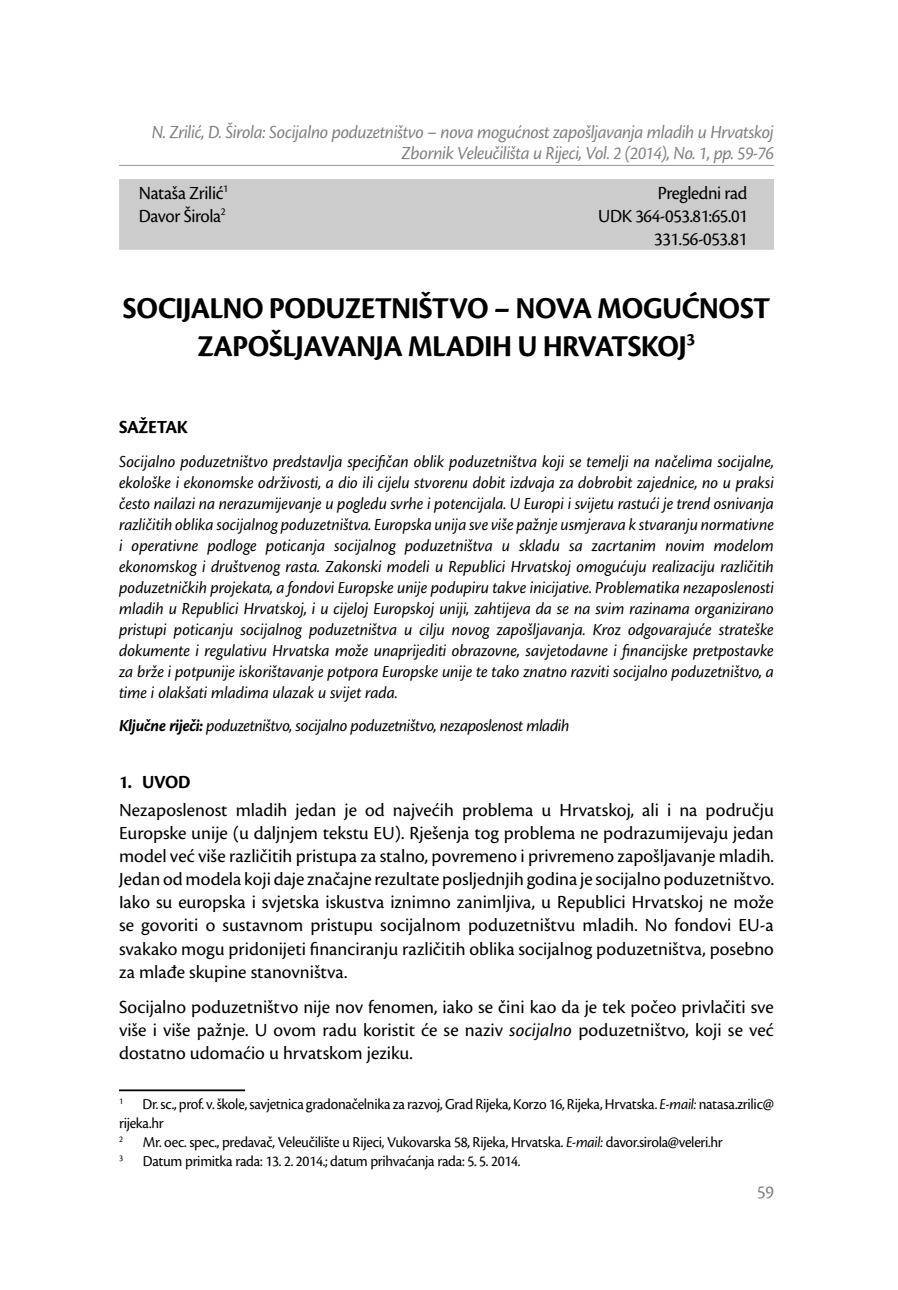
<style>
.page{position:relative;width:898px;height:1290px;background:#fff}
.page>*{position:absolute;margin:0;border:0;box-sizing:border-box;transform-origin:0 0}
.t1{font:700 31.5px/37.8px "Cronos Pro";letter-spacing:-.02em;color:#000;text-align:center;scale:.96 1}
.t2{font:19.25px/23.1px "Cronos Pro";letter-spacing:-.005em;color:#000;text-align:justify}
.t3{font:italic 19.25px/21px "Cronos Pro";letter-spacing:-.025em;color:#818181;text-align:right;scale:.96 1}
.t4{font:19.25px/23.1px "Cronos Pro";letter-spacing:-.005em;color:#000;text-align:right;scale:.96 1}
.t5{font:700 19.25px "Cronos Pro";letter-spacing:-.02em;color:#000;scale:.96 1}
.t6{font:19.25px "Cronos Pro";color:#818181;scale:.96 1}
.t7{font:italic 17.5px/21px "Cronos Pro";letter-spacing:-.015em;color:#000;text-align:justify;scale:.96 1}
.t8{font:15.75px/18.9px "Cronos Pro";letter-spacing:-.02em;color:#000;scale:.96 1}
.t9{font:9.1px "Cronos Pro";color:#000;scale:.96 1}
.s1{font-weight:700}
.s2{font-style:italic}
</style>
<div class="page">
<hr style="left:119px;top:165px;width:655px;height:1px;background:#949494">
<div style="left:119px;top:179px;width:655px;height:25px;background:#ccc"></div>
<div style="left:119px;top:202px;width:655px;height:25px;background:#ccc"></div>
<div style="left:119px;top:225px;width:655px;height:25px;background:#ccc"></div>
<hr style="left:119px;top:1089px;width:126px;height:2px;background:#000">
<p class="t3" style="left:152px;top:121px;width:649px">N. Zrilić, D. Širola: Socijalno poduzetništvo – nova mogućnost zapošljavanja mladih u Hrvatskoj<br>Zbornik Veleučilišta u Rijeci, Vol. 2 (2014), No. 1, pp. 59-76</p>
<p class="t4" style="left:139px;top:181px;width:94px">Nataša Zrilić<sup>1</sup></p>
<p class="t4" style="left:658px;top:181px;width:95px">Pregledni rad</p>
<p class="t4" style="left:139px;top:204px;width:92px">Davor Širola<sup>2</sup></p>
<p class="t4" style="left:598px;top:204px;width:157px">UDK 364-053.81:65.01<br>331.56-053.81</p>
<h1 class="t1" style="left:123px;top:290px;width:676px">SOCIJALNO PODUZETNIŠTVO – NOVA MOGUĆNOST<br>ZAPOŠLJAVANJA MLADIH U HRVATSKOJ<sup>3</sup></h1>
<p class="t5" style="left:119px;top:416px;width:73px">SAŽETAK</p>
<p class="t7" style="left:119px;top:451px;width:684px">Socijalno poduzetništvo predstavlja specifičan oblik poduzetništva koji se temelji na načelima socijalne, ekološke i ekonomske održivosti, a dio ili cijelu stvorenu dobit izdvaja za dobrobit zajednice, no u praksi često nailazi na nerazumijevanje u pogledu svrhe i potencijala. U Europi i svijetu rastući je trend osnivanja različitih oblika socijalnog poduzetništva. Europska unija sve više pažnje usmjerava k stvaranju normativne i operativne podloge poticanja socijalnog poduzetništva u skladu sa zacrtanim novim modelom ekonomskog i društvenog rasta. Zakonski modeli u Republici Hrvatskoj omogućuju realizaciju različitih poduzetničkih projekata, a fondovi Europske unije podupiru takve inicijative. Problematika nezaposlenosti mladih u Republici Hrvatskoj, i u cijeloj Europskoj uniji, zahtijeva da se na svim razinama organizirano pristupi poticanju socijalnog poduzetništva u cilju novog zapošljavanja. Kroz odgovarajuće strateške dokumente i regulativu Hrvatska može unaprijediti obrazovne, savjetodavne i financijske pretpostavke za brže i potpunije iskorištavanje potpora Europske unije te tako znatno razviti socijalno poduzetništvo, a time i olakšati mladima ulazak u svijet rada.</p>
<p class="t7" style="left:119px;top:715px;width:471px"><span class="s1">Ključne riječi:</span> poduzetništvo, socijalno poduzetništvo, nezaposlenost mladih</p>
<p class="t5" style="left:119px;top:770px;width:76px">1. UVOD</p>
<p class="t2" style="left:119px;top:798px;width:656px">Nezaposlenost mladih jedan je od najvećih problema u Hrvatskoj, ali i na području Europske unije (u daljnjem tekstu EU). Rješenja tog problema ne podrazumijevaju jedan model već više različitih pristupa za stalno, povremeno i privremeno zapošljavanje mladih.<br>Jedan od modela koji daje značajne rezultate posljednjih godina je socijalno poduzetništvo.<br>Iako su europska i svjetska iskustva iznimno zanimljiva, u Republici Hrvatskoj ne može se govoriti o sustavnom pristupu socijalnom poduzetništvu mladih. No fondovi EU-a svakako mogu pridonijeti financiranju različitih oblika socijalnog poduzetništva, posebno za mlađe skupine stanovništva.</p>
<p class="t2" style="left:119px;top:996px;width:656px">Socijalno poduzetništvo nije nov fenomen, iako se čini kao da je tek počeo privlačiti sve više i više pažnje. U ovom radu koristit će se naziv <span class="s2">socijalno</span> poduzetništvo, koji se već dostatno udomaćio u hrvatskom jeziku.</p>
<p class="t8" style="left:119px;top:1095px;width:684px"><sup>1</sup> Dr. sc., prof. v. škole, savjetnica gradonačelnika za razvoj, Grad Rijeka, Korzo 16, Rijeka, Hrvatska. <span class="s2">E-mail:</span> natasa.zrilic@ rijeka.hr</p>
<p class="t9" style="left:119px;top:1134px;width:6px">2</p>
<p class="t8" style="left:143px;top:1133px;width:606px">Mr. oec. spec., predavač, Veleučilište u Rijeci, Vukovarska 58, Rijeka, Hrvatska. <span class="s2">E-mail:</span> davor.sirola@veleri.hr</p>
<p class="t9" style="left:119px;top:1152px;width:6px">3</p>
<p class="t8" style="left:143px;top:1151px;width:395px">Datum primitka rada: 13. 2. 2014.; datum prihvaćanja rada: 5. 5. 2014.</p>
<p class="t6" style="left:757px;top:1181px;width:19px">59</p>
</div>
